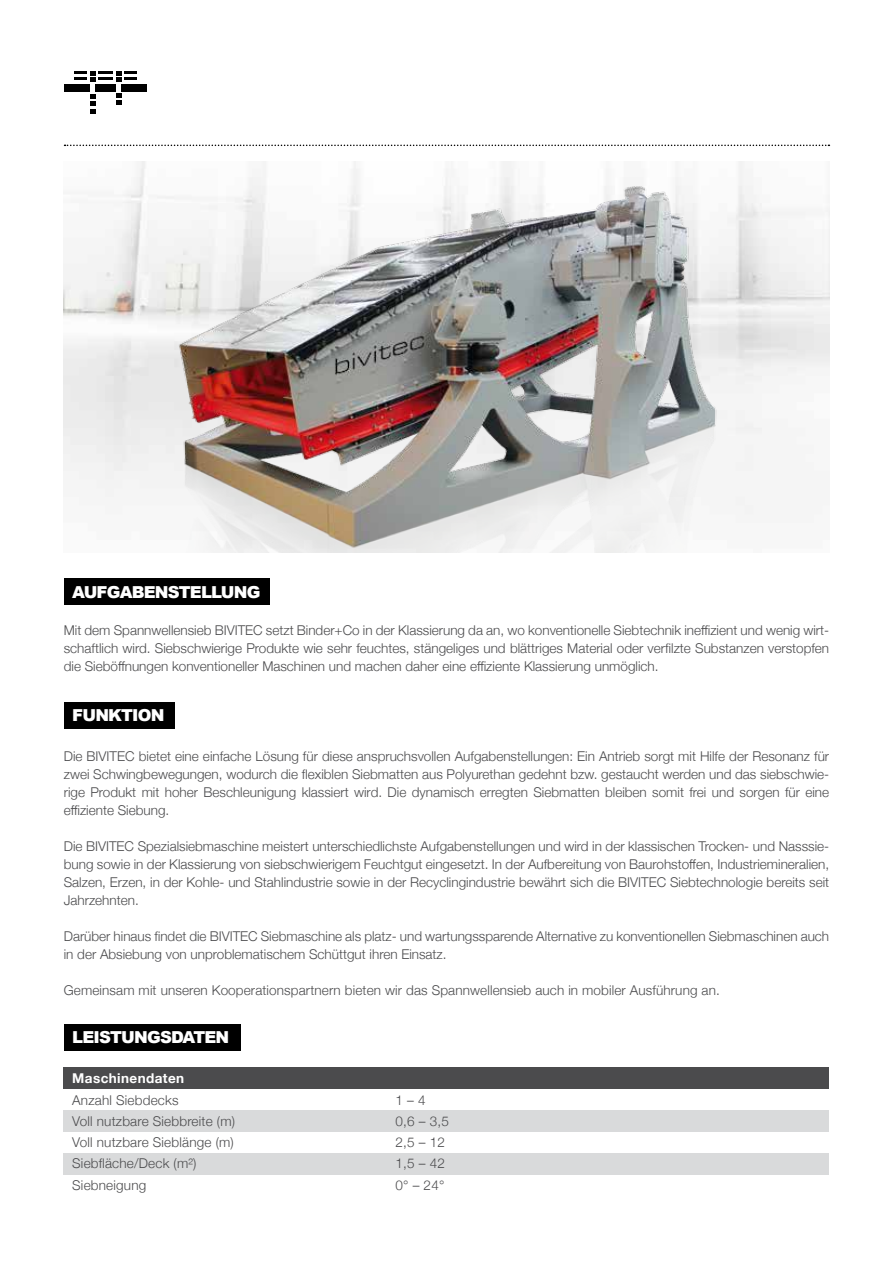
<style>
.page{position:relative;width:893px;height:1263px;background:#fff}
.page>*{position:absolute;margin:0;border:0;box-sizing:border-box;transform-origin:0 0}
.t1{font:900 16.5px "Arial";letter-spacing:-.05em;color:#fff}
.t2{font:300 13.5px/18px "Helvetica Neue";color:#4b4b4d;text-align:justify}
.t3{font:700 13.5px "Helvetica Neue";letter-spacing:.03em;color:#fff}
</style>
<div class="page">
<svg style="left:65px;top:145px;width:764px;height:1px"></svg>
<div style="left:64px;top:578px;width:206px;height:27px;background:#000"></div>
<div style="left:64px;top:85px;width:26px;height:7px;background:#000"></div>
<div style="left:95px;top:85px;width:21px;height:7px;background:#000"></div>
<div style="left:121px;top:85px;width:26px;height:7px;background:#000"></div>
<svg style="left:90px;top:95px;width:6px;height:18px"></svg>
<svg style="left:74px;top:72px;width:63px;height:10px"></svg>
<svg style="left:116px;top:93px;width:5px;height:12px"></svg>
<div style="left:64px;top:1023px;width:176px;height:27px;background:#000"></div>
<div style="left:64px;top:1067px;width:765px;height:22px;background:#4b4b4d"></div>
<div style="left:64px;top:1110px;width:765px;height:21px;background:#d9dadb"></div>
<div style="left:64px;top:1154px;width:765px;height:21px;background:#d9dadb"></div>
<img style="left:93px;top:162px;width:672px;height:391px">
<div style="left:64px;top:702px;width:111px;height:26px;background:#000"></div>
<p class="t1" style="left:72px;top:580px;width:190px">AUFGABENSTELLUNG</p>
<p class="t2" style="left:64px;top:620px;width:767px">Mit dem Spannwellensieb BIVITEC setzt Binder+Co in der Klassierung da an, wo konventionelle Siebtechnik ineffizient und wenig wirt&shy;schaftlich wird. Siebschwierige Produkte wie sehr feuchtes, stängeliges und blättriges Material oder verfilzte Substanzen verstopfen die Sieböffnungen konventioneller Maschinen und machen daher eine effiziente Klassierung unmöglich.</p>
<p class="t1" style="left:72px;top:703px;width:94px">FUNKTION</p>
<p class="t2" style="left:64px;top:746px;width:767px">Die BIVITEC bietet eine einfache Lösung für diese anspruchsvollen Aufgabenstellungen: Ein Antrieb sorgt mit Hilfe der Resonanz für zwei Schwingbewegungen, wodurch die flexiblen Siebmatten aus Polyurethan gedehnt bzw. gestaucht werden und das siebschwie&shy;rige Produkt mit hoher Beschleunigung klassiert wird. Die dynamisch erregten Siebmatten bleiben somit frei und sorgen für eine effiziente Siebung.</p>
<p class="t2" style="left:64px;top:836px;width:767px">Die BIVITEC Spezialsiebmaschine meistert unterschiedlichste Aufgabenstellungen und wird in der klassischen Trocken- und Nasssie&shy;bung sowie in der Klassierung von siebschwierigem Feuchtgut eingesetzt. In der Aufbereitung von Baurohstoffen, Industriemineralien, Salzen, Erzen, in der Kohle- und Stahlindustrie sowie in der Recyclingindustrie bewährt sich die BIVITEC Siebtechnologie bereits seit Jahrzehnten.</p>
<p class="t2" style="left:64px;top:926px;width:767px">Darüber hinaus findet die BIVITEC Siebmaschine als platz- und wartungssparende Alternative zu konventionellen Siebmaschinen auch in der Absiebung von unproblematischem Schüttgut ihren Einsatz.</p>
<p class="t2" style="left:64px;top:980px;width:658px">Gemeinsam mit unseren Kooperationspartnern bieten wir das Spannwellensieb auch in mobiler Ausführung an.</p>
<p class="t1" style="left:72px;top:1025px;width:158px">LEISTUNGSDATEN</p>
<p class="t3" style="left:72px;top:1067px;width:114px">Maschinendaten</p>
<p class="t2" style="left:72px;top:1090px;width:108px">Anzahl Siebdecks</p>
<p class="t2" style="left:395px;top:1090px;width:32px">1 – 4</p>
<p class="t2" style="left:72px;top:1111px;width:164px">Voll nutzbare Siebbreite (m)</p>
<p class="t2" style="left:395px;top:1111px;width:55px">0,6 – 3,5</p>
<p class="t2" style="left:72px;top:1131px;width:163px;line-height:21.3px;text-align:left">Voll nutzbare Sieblänge (m)<br>Siebfläche/Deck (m²)<br>Siebneigung</p>
<p class="t2" style="left:395px;top:1131px;width:51px;line-height:21.3px">2,5 – 12<br>1,5 – 42<br>0° – 24°</p>
</div>
